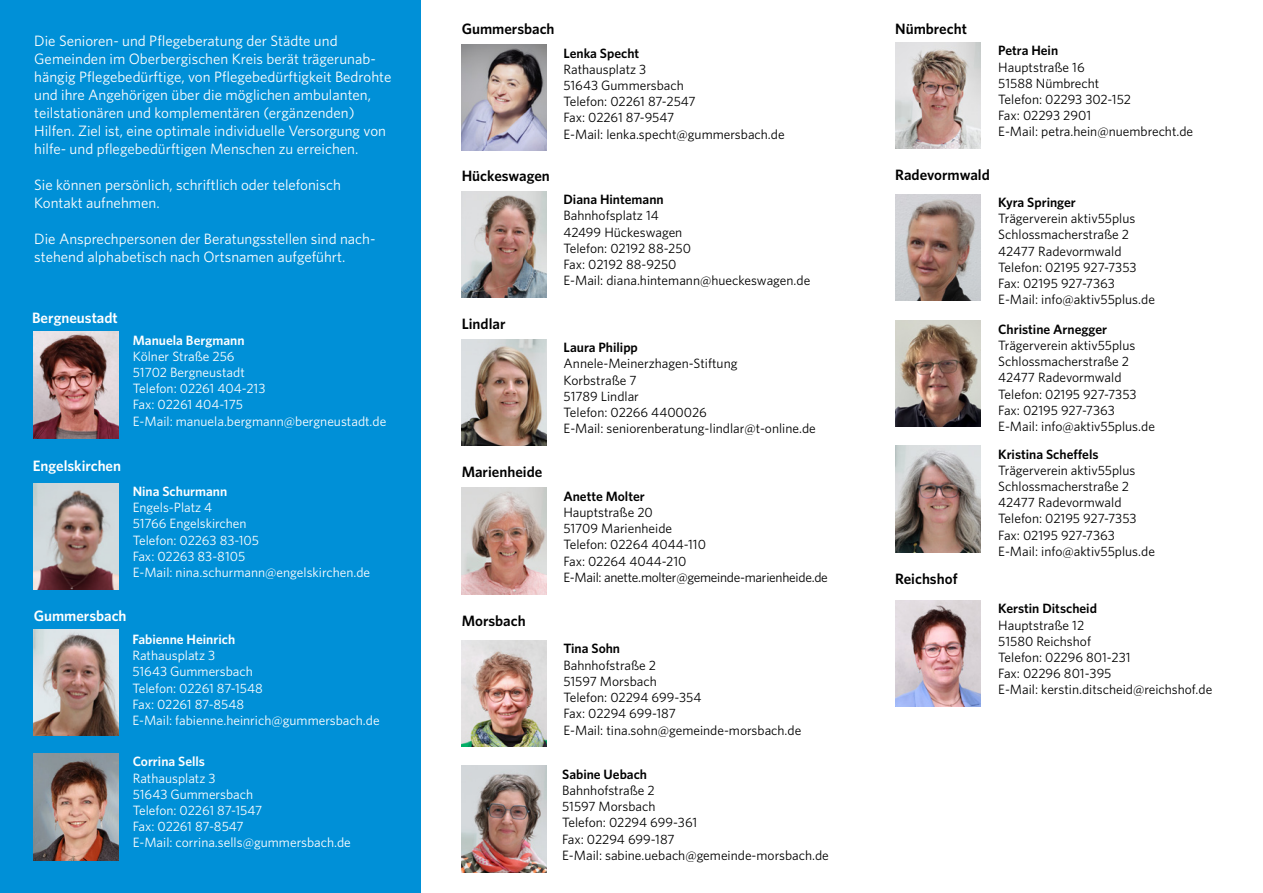
<style>
.page{position:relative;width:1263px;height:893px;background:#fff}
.page>*{position:absolute;margin:0;border:0;box-sizing:border-box;transform-origin:0 0}
.t1{font:15px/18px "Whitney";color:#fff}
.t2{font:600 15px "Whitney";color:#000}
.t3{font:600 15px "Whitney";color:#fff}
.t4{font:13.5px/16.2px "Whitney";color:#000}
.t5{font:13.5px/16.2px "Whitney";color:#fff}
.t6{font:600 13.5px "Whitney";color:#000}
.t7{font:600 13.5px "Whitney";color:#fff}
</style>
<div class="page">
<div style="left:0;top:0;width:421px;height:893px;background:#0090d7"></div>
<img style="left:895px;top:42px;width:85px;height:107px">
<img style="left:462px;top:45px;width:85px;height:106px">
<img style="left:462px;top:766px;width:85px;height:106px">
<img style="left:462px;top:641px;width:85px;height:106px">
<img style="left:33px;top:629px;width:85px;height:107px">
<img style="left:462px;top:191px;width:85px;height:107px">
<img style="left:462px;top:339px;width:85px;height:107px">
<img style="left:462px;top:488px;width:85px;height:106px">
<img style="left:33px;top:754px;width:85px;height:106px">
<img style="left:895px;top:194px;width:85px;height:106px">
<img style="left:896px;top:320px;width:85px;height:106px">
<img style="left:895px;top:446px;width:85px;height:106px">
<img style="left:33px;top:332px;width:85px;height:106px">
<img style="left:33px;top:483px;width:85px;height:107px">
<img style="left:895px;top:600px;width:85px;height:107px">
<p class="t1" style="left:34px;top:31px;width:359px">Die Senioren- und Pflegeberatung der Städte und Gemeinden im Oberbergischen Kreis berät trägerunab&shy;hängig Pflegebedürftige, von Pflegebedürftigkeit Bedrohte und ihre Angehörigen über die möglichen ambulanten, teilstationären und komplementären (ergänzenden)<br>Hilfen. Ziel ist, eine optimale individuelle Versorgung von hilfe- und pflegebedürftigen Menschen zu erreichen.</p>
<p class="t1" style="left:34px;top:175px;width:308px">Sie können persönlich, schriftlich oder telefonisch<br>Kontakt aufnehmen.</p>
<p class="t1" style="left:34px;top:229px;width:343px">Die Ansprechpersonen der Beratungsstellen sind nach&shy;stehend alphabetisch nach Ortsnamen aufgeführt.</p>
<p class="t3" style="left:32px;top:308px;width:87px">Bergneustadt</p>
<p class="t7" style="left:133px;top:331px;width:113px">Manuela Bergmann</p>
<p class="t5" style="left:133px;top:348px;width:255px">Kölner Straße 256<br>51702 Bergneustadt<br>Telefon: 02261 404-213<br>Fax: 02261 404-175<br>E-Mail: manuela.bergmann@bergneustadt.de</p>
<p class="t3" style="left:33px;top:456px;width:90px">Engelskirchen</p>
<p class="t7" style="left:133px;top:482px;width:96px">Nina Schurmann</p>
<p class="t5" style="left:133px;top:499px;width:239px">Engels-Platz 4<br>51766 Engelskirchen<br>Telefon: 02263 83-105<br>Fax: 02263 83-8105<br>E-Mail: nina.schurmann@engelskirchen.de</p>
<p class="t3" style="left:34px;top:605px;width:94px">Gummersbach</p>
<p class="t7" style="left:132px;top:630px;width:104px">Fabienne Heinrich</p>
<p class="t5" style="left:132px;top:647px;width:249px">Rathausplatz 3<br>51643 Gummersbach<br>Telefon: 02261 87-1548<br>Fax: 02261 87-8548<br>E-Mail: fabienne.heinrich@gummersbach.de</p>
<p class="t7" style="left:133px;top:753px;width:74px">Corrina Sells</p>
<p class="t5" style="left:133px;top:769px;width:220px">Rathausplatz 3<br>51643 Gummersbach<br>Telefon: 02261 87-1547<br>Fax: 02261 87-8547<br>E-Mail: corrina.sells@gummersbach.de</p>
<p class="t2" style="left:462px;top:19px;width:94px">Gummersbach</p>
<p class="t6" style="left:563px;top:44px;width:77px">Lenka Specht</p>
<p class="t4" style="left:563px;top:61px;width:223px">Rathausplatz 3<br>51643 Gummersbach<br>Telefon: 02261 87-2547<br>Fax: 02261 87-9547<br>E-Mail: lenka.specht@gummersbach.de</p>
<p class="t2" style="left:462px;top:166px;width:90px">Hückeswagen</p>
<p class="t6" style="left:563px;top:190px;width:102px">Diana Hintemann</p>
<p class="t4" style="left:563px;top:207px;width:248px">Bahnhofsplatz 14<br>42499 Hückeswagen<br>Telefon: 02192 88-250<br>Fax: 02192 88-9250<br>E-Mail: diana.hintemann@hueckeswagen.de</p>
<p class="t2" style="left:462px;top:313px;width:45px">Lindlar</p>
<p class="t6" style="left:564px;top:339px;width:76px">Laura Philipp</p>
<p class="t4" style="left:564px;top:355px;width:254px">Annele-Meinerzhagen-Stiftung<br>Korbstraße 7<br>51789 Lindlar<br>Telefon: 02266 4400026<br>E-Mail: seniorenberatung-lindlar@t-online.de</p>
<p class="t2" style="left:462px;top:462px;width:82px">Marienheide</p>
<p class="t6" style="left:563px;top:487px;width:83px">Anette Molter</p>
<p class="t4" style="left:563px;top:504px;width:266px">Hauptstraße 20<br>51709 Marienheide<br>Telefon: 02264 4044-110<br>Fax: 02264 4044-210<br>E-Mail: anette.molter@gemeinde-marienheide.de</p>
<p class="t2" style="left:462px;top:610px;width:66px">Morsbach</p>
<p class="t6" style="left:563px;top:640px;width:58px">Tina Sohn</p>
<p class="t4" style="left:563px;top:657px;width:239px">Bahnhofstraße 2<br>51597 Morsbach<br>Telefon: 02294 699-354<br>Fax: 02294 699-187<br>E-Mail: tina.sohn@gemeinde-morsbach.de</p>
<p class="t6" style="left:562px;top:765px;width:86px">Sabine Uebach</p>
<p class="t4" style="left:562px;top:782px;width:268px">Bahnhofstraße 2<br>51597 Morsbach<br>Telefon: 02294 699-361<br>Fax: 02294 699-187<br>E-Mail: sabine.uebach@gemeinde-morsbach.de</p>
<p class="t2" style="left:895px;top:19px;width:73px">Nümbrecht</p>
<p class="t6" style="left:998px;top:42px;width:61px">Petra Hein</p>
<p class="t4" style="left:998px;top:59px;width:196px">Hauptstraße 16<br>51588 Nümbrecht<br>Telefon: 02293 302-152<br>Fax: 02293 2901<br>E-Mail: petra.hein@nuembrecht.de</p>
<p class="t2" style="left:895px;top:165px;width:96px">Radevormwald</p>
<p class="t2" style="left:895px;top:568px;width:64px">Reichshof</p>
<p class="t6" style="left:998px;top:193px;width:79px">Kyra Springer</p>
<p class="t4" style="left:998px;top:210px;width:158px">Trägerverein aktiv55plus<br>Schlossmacherstraße 2<br>42477 Radevormwald<br>Telefon: 02195 927-7353<br>Fax: 02195 927-7363<br>E-Mail: info@aktiv55plus.de</p>
<p class="t6" style="left:998px;top:320px;width:110px">Christine Arnegger</p>
<p class="t4" style="left:998px;top:337px;width:158px">Trägerverein aktiv55plus<br>Schlossmacherstraße 2<br>42477 Radevormwald<br>Telefon: 02195 927-7353<br>Fax: 02195 927-7363<br>E-Mail: info@aktiv55plus.de</p>
<p class="t6" style="left:998px;top:445px;width:102px">Kristina Scheffels</p>
<p class="t4" style="left:998px;top:462px;width:158px">Trägerverein aktiv55plus<br>Schlossmacherstraße 2<br>42477 Radevormwald<br>Telefon: 02195 927-7353<br>Fax: 02195 927-7363<br>E-Mail: info@aktiv55plus.de</p>
<p class="t6" style="left:998px;top:600px;width:100px">Kerstin Ditscheid</p>
<p class="t4" style="left:998px;top:616px;width:216px">Hauptstraße 12<br>51580 Reichshof<br>Telefon: 02296 801-231<br>Fax: 02296 801-395<br>E-Mail: kerstin.ditscheid@reichshof.de</p>
</div>
